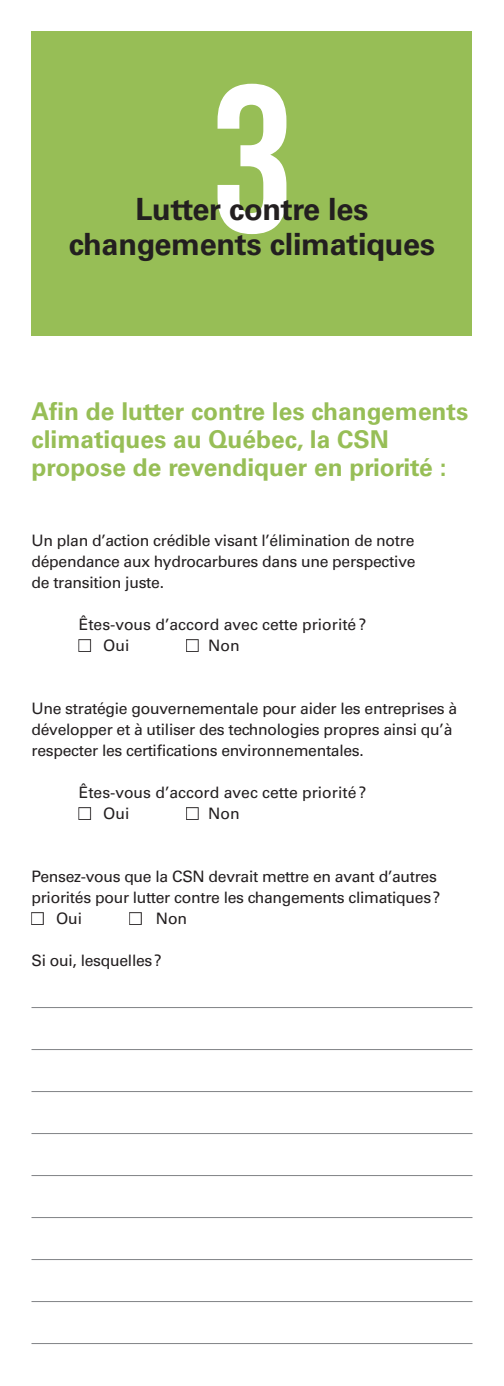
<style>
.page{position:relative;width:504px;height:1386px;background:#fff}
.page>*{position:absolute;margin:0;border:0;box-sizing:border-box;transform-origin:0 0}
.t1{font:700 210px "Bebas Neue";color:#fff}
.t2{font:700 30.62px "Univers LT Std";letter-spacing:-.01em;color:#231f20}
.t3{font:700 24.5px/28px "Univers LT Std";color:#97be56}
.t4{font:15.75px/21px "Univers LT Std";letter-spacing:-.02em;color:#231f20}
.t5{font:15.75px "Univers LT Std";color:#231f20}
.s1{color:#fff}
</style>
<div class="page">
<hr style="left:32px;top:1007px;width:440px;height:1px;background:#808285">
<hr style="left:32px;top:1049px;width:440px;height:1px;background:#808285">
<hr style="left:32px;top:1091px;width:440px;height:1px;background:#808285">
<hr style="left:32px;top:1133px;width:440px;height:1px;background:#808285">
<hr style="left:32px;top:1175px;width:440px;height:1px;background:#808285">
<hr style="left:32px;top:1217px;width:440px;height:1px;background:#808285">
<hr style="left:32px;top:1259px;width:440px;height:1px;background:#808285">
<hr style="left:32px;top:1301px;width:440px;height:1px;background:#808285">
<hr style="left:32px;top:1343px;width:440px;height:1px;background:#808285">
<div style="left:78px;top:639px;width:13px;height:13px;border:2px solid #231f20"></div>
<div style="left:186px;top:639px;width:13px;height:13px;border:2px solid #231f20"></div>
<div style="left:78px;top:807px;width:13px;height:13px;border:2px solid #231f20"></div>
<div style="left:186px;top:807px;width:13px;height:13px;border:2px solid #231f20"></div>
<div style="left:31px;top:912px;width:13px;height:13px;border:2px solid #231f20"></div>
<div style="left:129px;top:912px;width:13px;height:13px;border:2px solid #231f20"></div>
<div style="left:32px;top:32px;width:440px;height:304px;background:#97be56"></div>
<h1 class="t1" style="left:210px;top:45px;width:85px">3</h1>
<h2 class="t2" style="left:136px;top:192px;width:234px">Lutter contre les</h2>
<h2 class="t2" style="left:69px;top:227px;width:368px">changements climatiques</h2>
<h3 class="t3" style="left:32px;top:398px;width:438px">Afin de lutter contre les changements climatiques au Québec, la CSN propose de revendiquer en priorité :</h3>
<p class="t4" style="left:32px;top:530px;width:386px;text-align:justify">Un plan d’action crédible visant l’élimination de notre dépendance aux hydrocarbures dans une perspective de transition juste.</p>
<p class="t5" style="left:79px;top:615px;width:289px">Êtes-vous d’accord avec cette priorité?</p>
<p class="t4" style="left:79px;top:635px;width:52px"><span class="s1">■</span> Oui</p>
<p class="t4" style="left:186px;top:635px;width:55px"><span class="s1">■</span> Non</p>
<p class="t4" style="left:32px;top:698px;width:427px">Une stratégie gouvernementale pour aider les entreprises à développer et à utiliser des technologies propres ainsi qu’à respecter les certifications environnementales.</p>
<p class="t5" style="left:79px;top:783px;width:289px">Êtes-vous d’accord avec cette priorité?</p>
<p class="t4" style="left:79px;top:803px;width:52px"><span class="s1">■</span> Oui</p>
<p class="t4" style="left:186px;top:803px;width:55px"><span class="s1">■</span> Non</p>
<p class="t4" style="left:32px;top:866px;width:411px">Pensez-vous que la CSN devrait mettre en avant d’autres priorités pour lutter contre les changements climatiques?</p>
<p class="t4" style="left:32px;top:908px;width:52px"><span class="s1">■</span> Oui</p>
<p class="t4" style="left:130px;top:908px;width:59px"><span class="s1">■</span> Non</p>
<p class="t4" style="left:32px;top:950px;width:132px">Si oui, lesquelles?</p>
</div>
